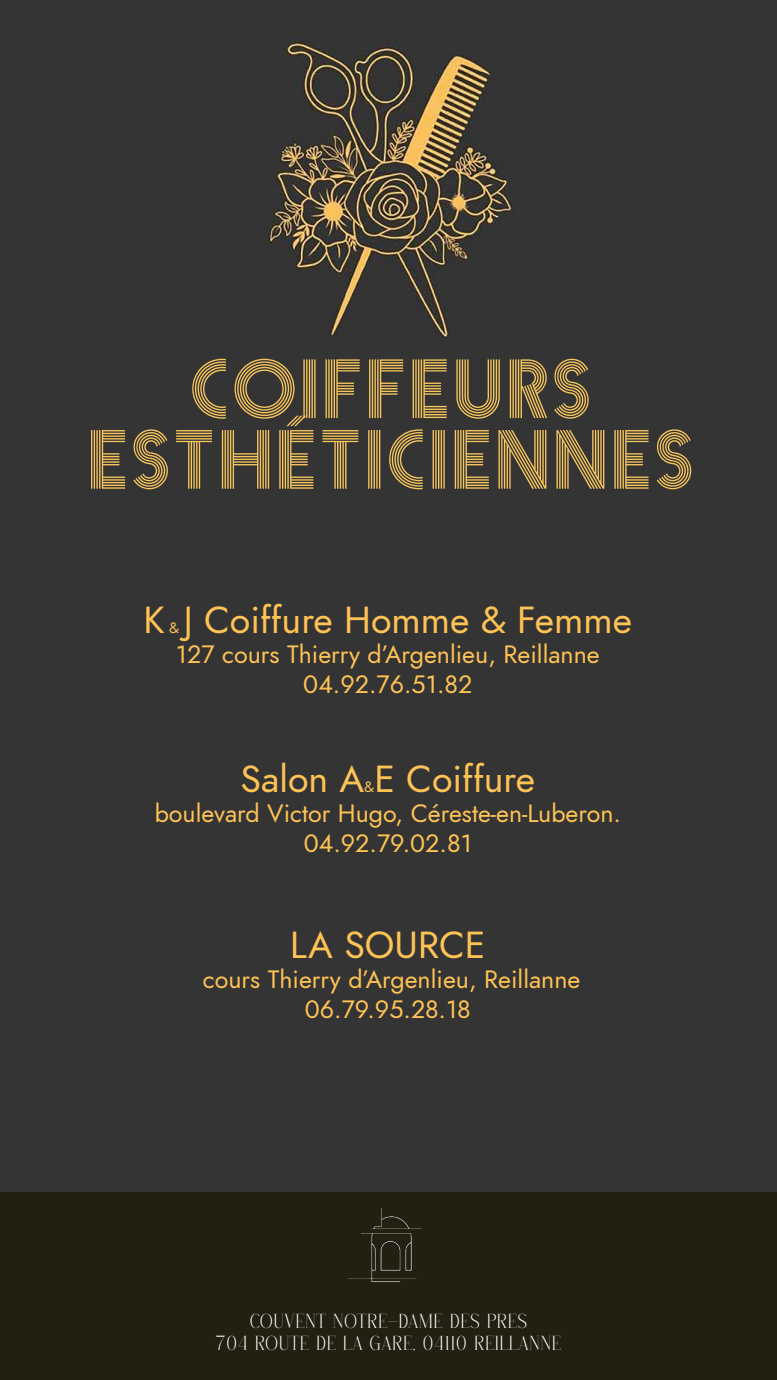
<style>
.page{position:relative;width:777px;height:1380px;background:#fff}
.page>*{position:absolute;margin:0;border:0;box-sizing:border-box;transform-origin:0 0}
.t1{font:75px/70.6px "Prisma";letter-spacing:.07em;color:#fac75c;text-align:center}
.t2{font:italic 37.5px "Renner";color:#ffc355}
.t3{font:italic 25px/30px "Renner";color:#ffc355;text-align:center}
.t4{font:18.75px/22.5px "Qenliago";letter-spacing:.06em;color:#fff;text-align:center}
.t5{font:italic 15px "Renner";color:#ffc355}
</style>
<div class="page">
<div style="left:0;top:0;width:776px;height:1380px;background:#343434"></div>
<img style="left:268px;top:41px;width:244px;height:298px">
<div style="left:0;top:1193px;width:776px;height:187px;background:#222010"></div>
<img style="left:348px;top:1208px;width:74px;height:74px">
<h1 class="t1" style="left:86px;top:350px;width:605px">COIFFEURS<br>ESTHÉTICIENNES</h1>
<h2 class="t2" style="left:184px;top:594px;width:449px">J Coiffure Homme &amp; Femme</h2>
<p class="t3" style="left:176px;top:639px;width:425px">127 cours Thierry d’Argenlieu, Reillanne<br>04.92.76.51.82</p>
<h2 class="t2" style="left:143px;top:594px;width:23px">K</h2>
<p class="t5" style="left:169px;top:617px;width:12px">&amp;</p>
<h2 class="t2" style="left:240px;top:753px;width:296px">Salon A E Coiffure</h2>
<p class="t5" style="left:364px;top:776px;width:12px">&amp;</p>
<p class="t3" style="left:155px;top:798px;width:467px">boulevard Victor Hugo, Céreste-en-Luberon.<br>04.92.79.02.81</p>
<h2 class="t2" style="left:290px;top:920px;width:196px">LA SOURCE</h2>
<p class="t3" style="left:203px;top:965px;width:379px">cours Thierry d’Argenlieu, Reillanne<br>06.79.95.28.18</p>
<p class="t4" style="left:216px;top:1309px;width:346px">COUVENT NOTRE-DAME DES PRES<br>704 ROUTE DE LA GARE, 04110 REILLANNE</p>
</div>
